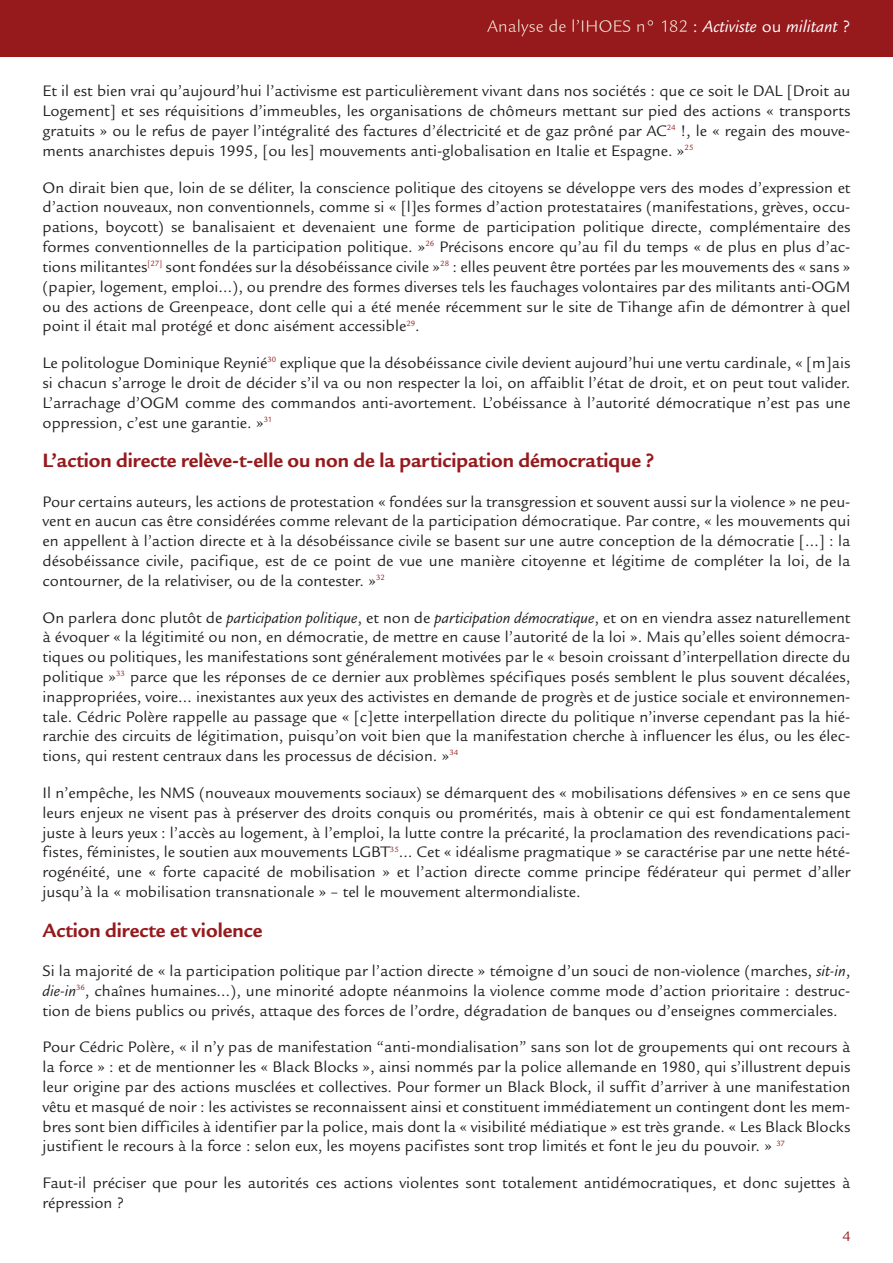
<style>
.page{position:relative;width:893px;height:1263px;background:#fff}
.page>*{position:absolute;margin:0;border:0;box-sizing:border-box;transform-origin:0 0}
.t1{font:700 21px "Legacy San ITC";color:#96191c}
.t2{font:italic 18px "Legacy San ITC";color:#fff}
.t3{font:16.5px/19.8px "Legacy San ITC";color:#231f20;text-align:justify}
.t4{font:15px "Legacy San ITC";color:#96191c}
.s1{font-style:normal}
.s2{font-style:italic}
</style>
<div class="page">
<div style="left:0;top:0;width:893px;height:57px;background:#96191c"></div>
<svg style="left:487px;top:19px;width:90px;height:17px"></svg>
<p class="t2" style="left:693px;top:16px;width:159px"><span class="s1">:</span> Activiste <span class="s1">ou</span> militant <span class="s1">?</span></p>
<p class="t3" style="left:43px;top:82px;width:809px">Et il est bien vrai qu’aujourd’hui l’activisme est particulièrement vivant dans nos sociétés : que ce soit le DAL [Droit au Logement] et ses réquisitions d’immeubles, les organisations de chômeurs mettant sur pied des actions « transports gratuits » ou le refus de payer l’intégralité des factures d’électricité et de gaz prôné par AC<sup>24</sup> !, le « regain des mouve&shy;ments anarchistes depuis 1995, [ou les] mouvements anti-globalisation en Italie et Espagne. »<sup>25</sup></p>
<p class="t3" style="left:43px;top:178px;width:809px">On dirait bien que, loin de se déliter, la conscience politique des citoyens se développe vers des modes d’expression et d’action nouveaux, non conventionnels, comme si « [l]es formes d’action protestataires (manifestations, grèves, occu&shy;pations, boycott) se banalisaient et devenaient une forme de participation politique directe, complémentaire des formes conventionnelles de la participation politique. »<sup>26</sup> Précisons encore qu’au fil du temps « de plus en plus d’ac&shy;tions militantes<sup>[27]</sup> sont fondées sur la désobéissance civile »<sup>28</sup> : elles peuvent être portées par les mouvements des « sans » (papier, logement, emploi…), ou prendre des formes diverses tels les fauchages volontaires par des militants anti-OGM ou des actions de Greenpeace, dont celle qui a été menée récemment sur le site de Tihange afin de démontrer à quel point il était mal protégé et donc aisément accessible<sup>29</sup>.</p>
<p class="t3" style="left:43px;top:353px;width:809px">Le politologue Dominique Reynié<sup>30</sup> explique que la désobéissance civile devient aujourd’hui une vertu cardinale, « [m]ais si chacun s’arroge le droit de décider s’il va ou non respecter la loi, on affaiblit l’état de droit, et on peut tout valider.<br>L’arrachage d’OGM comme des commandos anti-avortement. L’obéissance à l’autorité démocratique n’est pas une oppression, c’est une garantie. »<sup>31</sup></p>
<p class="t1" style="left:43px;top:449px;width:613px">L’action directe relève-t-elle ou non de la participation démocratique ?</p>
<p class="t3" style="left:43px;top:492px;width:809px">Pour certains auteurs, les actions de protestation « fondées sur la transgression et souvent aussi sur la violence » ne peu&shy;vent en aucun cas être considérées comme relevant de la participation démocratique. Par contre, « les mouvements qui en appellent à l’action directe et à la désobéissance civile se basent sur une autre conception de la démocratie […] : la désobéissance civile, pacifique, est de ce point de vue une manière citoyenne et légitime de compléter la loi, de la contourner, de la relativiser, ou de la contester. »<sup>32</sup></p>
<p class="t3" style="left:43px;top:608px;width:809px">On parlera donc plutôt de <span class="s2">participation politique</span>, et non de <span class="s2">participation démocratique</span>, et on en viendra assez naturellement à évoquer « la légitimité ou non, en démocratie, de mettre en cause l’autorité de la loi ». Mais qu’elles soient démocra&shy;tiques ou politiques, les manifestations sont généralement motivées par le « besoin croissant d’interpellation directe du politique »<sup>33</sup> parce que les réponses de ce dernier aux problèmes spécifiques posés semblent le plus souvent décalées, inappropriées, voire… inexistantes aux yeux des activistes en demande de progrès et de justice sociale et environnemen&shy;tale. Cédric Polère rappelle au passage que « [c]ette interpellation directe du politique n’inverse cependant pas la hié&shy;rarchie des circuits de légitimation, puisqu’on voit bien que la manifestation cherche à influencer les élus, ou les élec&shy;tions, qui restent centraux dans les processus de décision. »<sup>34</sup></p>
<p class="t3" style="left:43px;top:783px;width:809px">Il n’empêche, les NMS (nouveaux mouvements sociaux) se démarquent des « mobilisations défensives » en ce sens que leurs enjeux ne visent pas à préserver des droits conquis ou promérités, mais à obtenir ce qui est fondamentalement juste à leurs yeux : l’accès au logement, à l’emploi, la lutte contre la précarité, la proclamation des revendications paci&shy;fistes, féministes, le soutien aux mouvements LGBT<sup>35</sup>… Cet « idéalisme pragmatique » se caractérise par une nette hété&shy;rogénéité, une « forte capacité de mobilisation » et l’action directe comme principe fédérateur qui permet d’aller jusqu’à la « mobilisation transnationale » – tel le mouvement altermondialiste.</p>
<p class="t1" style="left:43px;top:918px;width:221px">Action directe et violence</p>
<p class="t3" style="left:43px;top:961px;width:809px">Si la majorité de « la participation politique par l’action directe » témoigne d’un souci de non-violence (marches, <span class="s2">sit-in</span>, <span class="s2">die-in</span><sup>36</sup>, chaînes humaines…), une minorité adopte néanmoins la violence comme mode d’action prioritaire : destruc&shy;tion de biens publics ou privés, attaque des forces de l’ordre, dégradation de banques ou d’enseignes commerciales.</p>
<p class="t3" style="left:42px;top:1037px;width:809px">Pour Cédric Polère, « il n’y pas de manifestation “anti-mondialisation” sans son lot de groupements qui ont recours à la force » : et de mentionner les « Black Blocks », ainsi nommés par la police allemande en 1980, qui s’illustrent depuis leur origine par des actions musclées et collectives. Pour former un Black Block, il suffit d’arriver à une manifestation vêtu et masqué de noir : les activistes se reconnaissent ainsi et constituent immédiatement un contingent dont les mem&shy;bres sont bien difficiles à identifier par la police, mais dont la « visibilité médiatique » est très grande. « Les Black Blocks justifient le recours à la force : selon eux, les moyens pacifistes sont trop limités et font le jeu du pouvoir. » <sup>37</sup></p>
<p class="t3" style="left:43px;top:1173px;width:809px">Faut-il préciser que pour les autorités ces actions violentes sont totalement antidémocratiques, et donc sujettes à répression ?</p>
<p class="t4" style="left:842px;top:1228px;width:10px">4</p>
</div>
